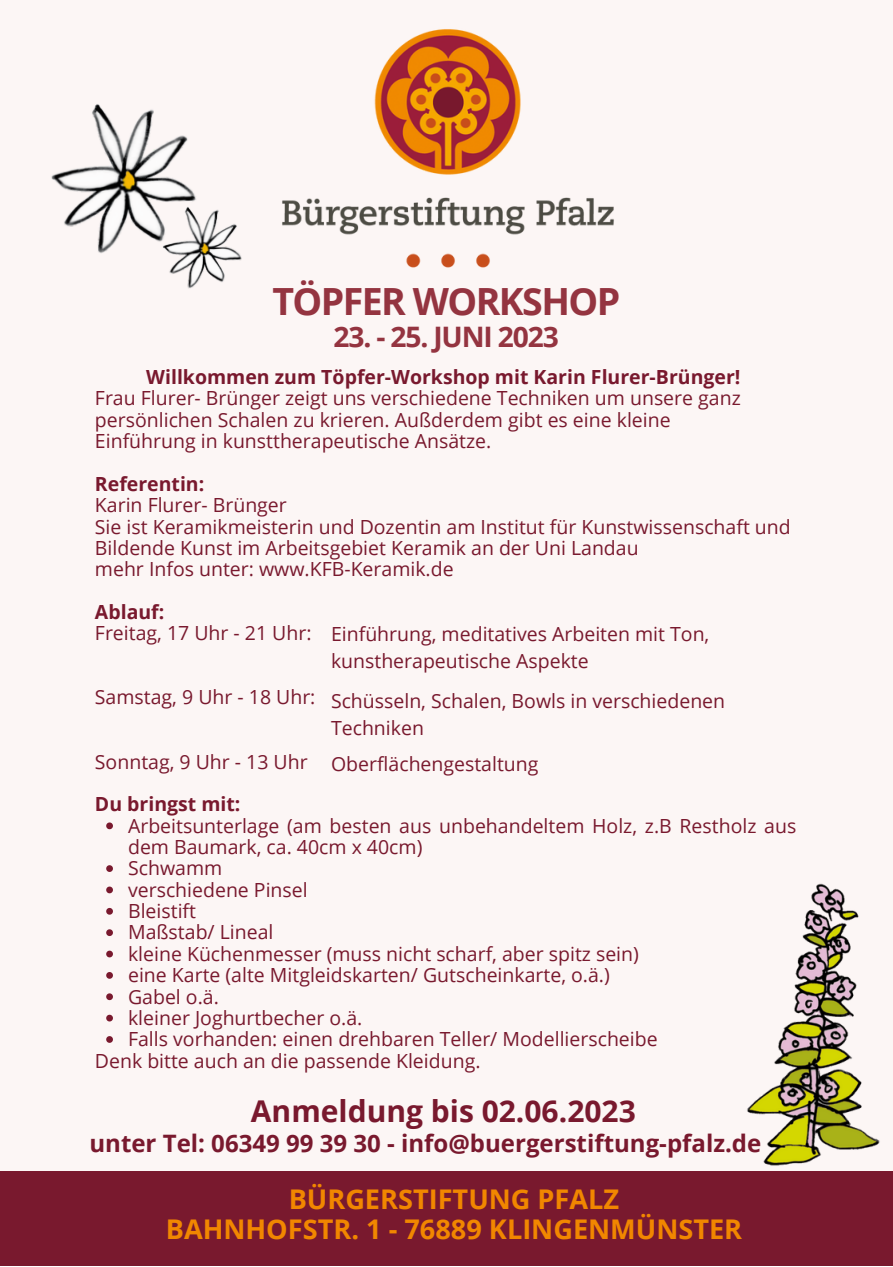
<style>
.page{position:relative;width:893px;height:1267px;background:#fff}
.page>*{position:absolute;margin:0;border:0;box-sizing:border-box;transform-origin:0 0}
.t1{font:700 37.5px "Open Sans";letter-spacing:-.04em;color:#943440}
.t2{font:700 30px "Open Sans";color:#79192e}
.t3{font:700 28.2px "Open Sans";letter-spacing:-.04em;color:#943440}
.t4{font:700 27.15px/30.3px "Open Sans";color:#f18700;text-align:center}
.t5{font:700 24px "Open Sans";color:#79192e}
.t6{font:19.5px/21.3px "Open Sans";color:#79192e}
.t7{font:700 19.5px "Open Sans";color:#79192e}
</style>
<div class="page">
<div style="left:0;top:0;width:892px;height:1266px;background:#fcf6f5"></div>
<div style="left:0;top:1171px;width:892px;height:95px;background:#79192e"></div>
<img style="left:282px;top:29px;width:332px;height:239px">
<img style="left:51px;top:104px;width:145px;height:149px">
<img style="left:160px;top:198px;width:82px;height:91px">
<img style="left:747px;top:883px;width:133px;height:283px">
<svg style="left:106px;top:822px;width:7px;height:7px"></svg>
<svg style="left:106px;top:865px;width:7px;height:7px"></svg>
<svg style="left:106px;top:886px;width:7px;height:7px"></svg>
<svg style="left:106px;top:908px;width:7px;height:7px"></svg>
<svg style="left:106px;top:929px;width:7px;height:7px"></svg>
<svg style="left:106px;top:950px;width:7px;height:7px"></svg>
<svg style="left:106px;top:972px;width:7px;height:7px"></svg>
<svg style="left:106px;top:993px;width:7px;height:7px"></svg>
<svg style="left:106px;top:1015px;width:7px;height:6px"></svg>
<svg style="left:106px;top:1036px;width:7px;height:7px"></svg>
<h1 class="t1" style="left:272px;top:275px;width:349px">TÖPFER WORKSHOP</h1>
<h3 class="t3" style="left:333px;top:317px;width:227px">23. - 25. JUNI 2023</h3>
<p class="t7" style="left:146px;top:363px;width:595px">Willkommen zum Töpfer-Workshop mit Karin Flurer-Brünger!</p>
<p class="t6" style="left:95px;top:387px;width:647px">Frau Flurer- Brünger zeigt uns verschiedene Techniken um unsere ganz persönlichen Schalen zu krieren. Außderdem gibt es eine kleine<br>Einführung in kunsttherapeutische Ansätze.</p>
<p class="t7" style="left:95px;top:470px;width:111px">Referentin:</p>
<p class="t6" style="left:95px;top:494px;width:697px">Karin Flurer- Brünger<br>Sie ist Keramikmeisterin und Dozentin am Institut für Kunstwissenschaft und Bildende Kunst im Arbeitsgebiet Keramik an der Uni Landau<br>mehr Infos unter: www.KFB-Keramik.de</p>
<p class="t7" style="left:95px;top:598px;width:71px">Ablauf:</p>
<p class="t6" style="left:95px;top:622px;width:218px">Freitag, 17 Uhr - 21 Uhr:</p>
<p class="t6" style="left:331px;top:620px;width:380px;line-height:27px">Einführung, meditatives Arbeiten mit Ton, kunstherapeutische Aspekte</p>
<p class="t6" style="left:331px;top:687px;width:395px;line-height:27px">Schüsseln, Schalen, Bowls in verschiedenen<br>Techniken</p>
<p class="t6" style="left:331px;top:752px;width:209px">Oberflächengestaltung</p>
<p class="t6" style="left:95px;top:686px;width:222px">Samstag, 9 Uhr - 18 Uhr:</p>
<p class="t6" style="left:95px;top:750px;width:214px">Sonntag, 9 Uhr - 13 Uhr</p>
<p class="t7" style="left:95px;top:790px;width:147px">Du bringst mit:</p>
<p class="t6" style="left:128px;top:814px;width:669px">Arbeitsunterlage (am besten aus unbehandeltem Holz, z.B Restholz aus dem Baumark, ca. 40cm x 40cm)<br>Schwamm<br>verschiedene Pinsel<br>Bleistift<br>Maßstab/ Lineal<br>kleine Küchenmesser (muss nicht scharf, aber spitz sein)<br>eine Karte (alte Mitgleidskarten/ Gutscheinkarte, o.ä.)<br>Gabel o.ä.<br>kleiner Joghurtbecher o.ä.<br>Falls vorhanden: einen drehbaren Teller/ Modellierscheibe</p>
<p class="t6" style="left:95px;top:1049px;width:387px">Denk bitte auch an die passende Kleidung.</p>
<h2 class="t2" style="left:251px;top:1089px;width:386px">Anmeldung bis 02.06.2023</h2>
<p class="t5" style="left:89px;top:1126px;width:673px">unter Tel: 06349 99 39 30 - info@buergerstiftung-pfalz.de</p>
<h3 class="t4" style="left:166px;top:1183px;width:578px">BÜRGERSTIFTUNG PFALZ<br>BAHNHOFSTR. 1 - 76889 KLINGENMÜNSTER</h3>
</div>
